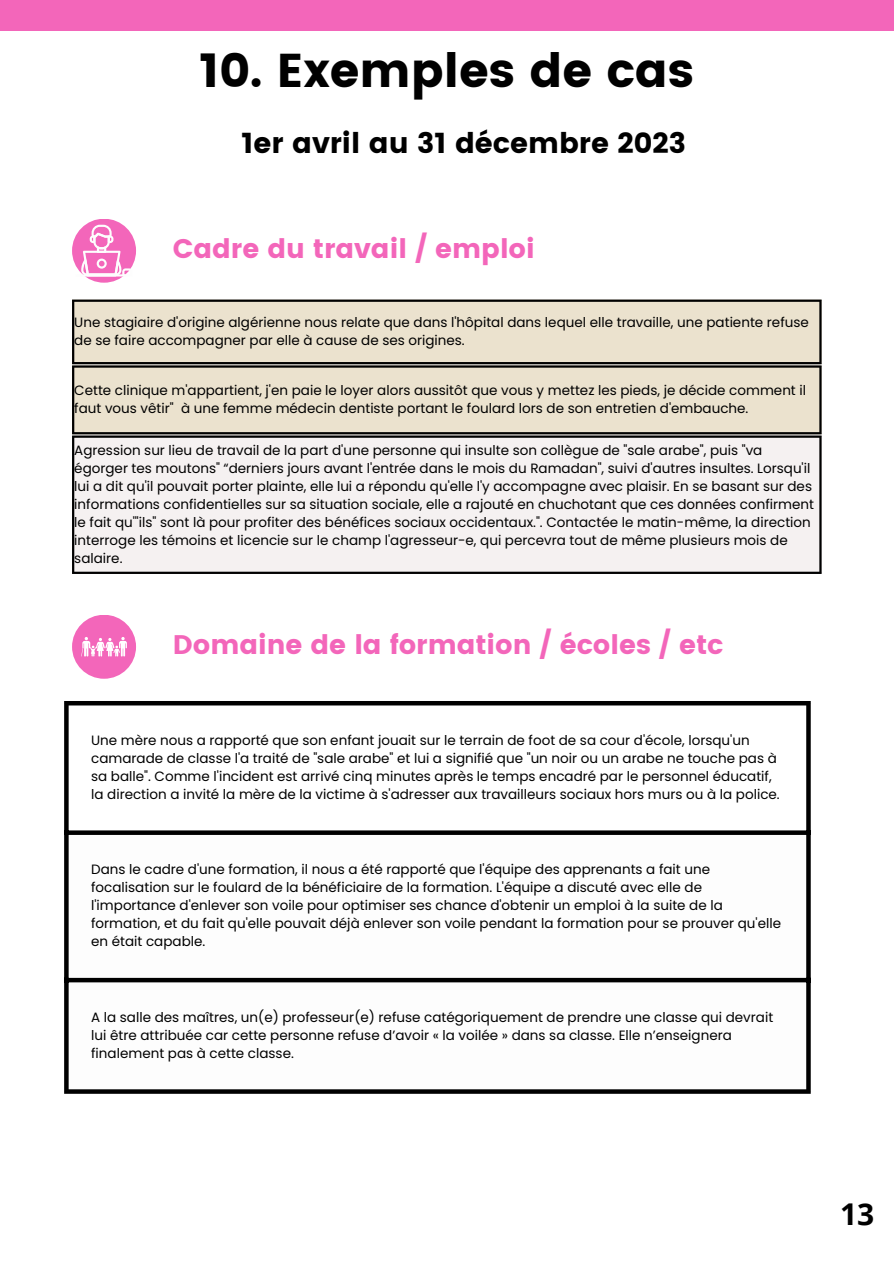
<style>
.page{position:relative;width:894px;height:1264px;background:#fff}
.page>*{position:absolute;margin:0;border:0;box-sizing:border-box;transform-origin:0 0}
.t1{font:47.25px "Poppins";color:#000}
.t2{font:700 30px "Open Sans";color:#000}
.t3{font:28.5px "Poppins";color:#000}
.t4{font:26.85px "Poppins";color:#f366ba}
.t5{font:13.5px/18px "Poppins";color:#000}
</style>
<div class="page">
<div style="left:0;top:0;width:893px;height:31px;background:#f366ba"></div>
<div style="left:72px;top:219px;width:64px;height:64px;background:#f366ba;border-radius:50%"></div>
<div style="left:72px;top:302px;width:749px;height:130px;background:#ebe2ce"></div>
<div style="left:72px;top:435px;width:749px;height:139px;background:#f5f1f1"></div>
<hr style="left:72px;top:302px;width:2px;height:60px;background:#000">
<hr style="left:819px;top:302px;width:2px;height:60px;background:#000">
<hr style="left:72px;top:299px;width:749px;height:3px;background:#000">
<hr style="left:72px;top:362px;width:749px;height:2px;background:#000">
<hr style="left:72px;top:367px;width:2px;height:65px;background:#000">
<hr style="left:819px;top:367px;width:2px;height:65px;background:#000">
<hr style="left:72px;top:365px;width:749px;height:2px;background:#000">
<hr style="left:72px;top:432px;width:749px;height:2px;background:#000">
<hr style="left:72px;top:438px;width:2px;height:133px;background:#000">
<hr style="left:819px;top:438px;width:2px;height:133px;background:#000">
<hr style="left:72px;top:435px;width:749px;height:3px;background:#000">
<hr style="left:72px;top:571px;width:749px;height:3px;background:#000">
<svg style="left:81px;top:225px;width:51px;height:51px"></svg>
<div style="left:72px;top:614px;width:64px;height:64px;background:#f366ba;border-radius:50%"></div>
<svg style="left:81px;top:637px;width:46px;height:19px"></svg>
<div style="left:64px;top:705px;width:5px;height:384px;background:#000"></div>
<svg style="left:806px;top:705px;width:4px;height:384px"></svg>
<hr style="left:64px;top:701px;width:746px;height:4px;background:#000">
<div style="left:64px;top:830px;width:746px;height:5px;background:#000"></div>
<div style="left:64px;top:977px;width:746px;height:5px;background:#000"></div>
<svg style="left:64px;top:1089px;width:746px;height:4px;background:#131313"></svg>
<p class="t1" style="left:199px;top:43px;width:496px">10. Exemples de cas</p>
<p class="t3" style="left:241px;top:126px;width:446px">1er avril au 31 décembre 2023</p>
<p class="t4" style="left:173px;top:233px;width:363px">Cadre du travail / emploi</p>
<h1 class="t5" style="left:74px;top:313px;width:735px">Une stagiaire d'origine algérienne nous relate que dans l'hôpital dans lequel elle travaille, une patiente refuse de se faire accompagner par elle à cause de ses origines.</h1>
<p class="t5" style="left:74px;top:381px;width:733px">Cette clinique m'appartient, j'en paie le loyer alors aussitôt que vous y mettez les pieds, je décide comment il faut vous vêtir" à une femme médecin dentiste portant le foulard lors de son entretien d'embauche.</p>
<p class="t5" style="left:74px;top:441px;width:741px">Agression sur lieu de travail de la part d'une personne qui insulte son collègue de "sale arabe", puis "va égorger tes moutons" “derniers jours avant l'entrée dans le mois du Ramadan", suivi d'autres insultes. Lorsqu'il lui a dit qu'il pouvait porter plainte, elle lui a répondu qu'elle l'y accompagne avec plaisir. En se basant sur des informations confidentielles sur sa situation sociale, elle a rajouté en chuchotant que ces données confirment le fait qu'"ils" sont là pour profiter des bénéfices sociaux occidentaux.". Contactée le matin-même, la direction interroge les témoins et licencie sur le champ l'agresseur-e, qui percevra tout de même plusieurs mois de salaire.</p>
<p class="t4" style="left:173px;top:629px;width:551px">Domaine de la formation / écoles / etc</p>
<p class="t5" style="left:91px;top:731px;width:690px">Une mère nous a rapporté que son enfant jouait sur le terrain de foot de sa cour d'école, lorsqu'un camarade de classe l'a traité de "sale arabe" et lui a signifié que "un noir ou un arabe ne touche pas à sa balle". Comme l'incident est arrivé cinq minutes après le temps encadré par le personnel éducatif, la direction a invité la mère de la victime à s'adresser aux travailleurs sociaux hors murs ou à la police.</p>
<p class="t5" style="left:91px;top:860px;width:691px">Dans le cadre d'une formation, il nous a été rapporté que l'équipe des apprenants a fait une focalisation sur le foulard de la bénéficiaire de la formation. L'équipe a discuté avec elle de l'importance d'enlever son voile pour optimiser ses chance d'obtenir un emploi à la suite de la formation, et du fait qu'elle pouvait déjà enlever son voile pendant la formation pour se prouver qu'elle en était capable.</p>
<p class="t5" style="left:91px;top:1008px;width:683px">A la salle des maîtres, un(e) professeur(e) refuse catégoriquement de prendre une classe qui devrait lui être attribuée car cette personne refuse d’avoir « la voilée » dans sa classe. Elle n’enseignera finalement pas à cette classe.</p>
<p class="t2" style="left:839px;top:1192px;width:36px">13</p>
</div>
